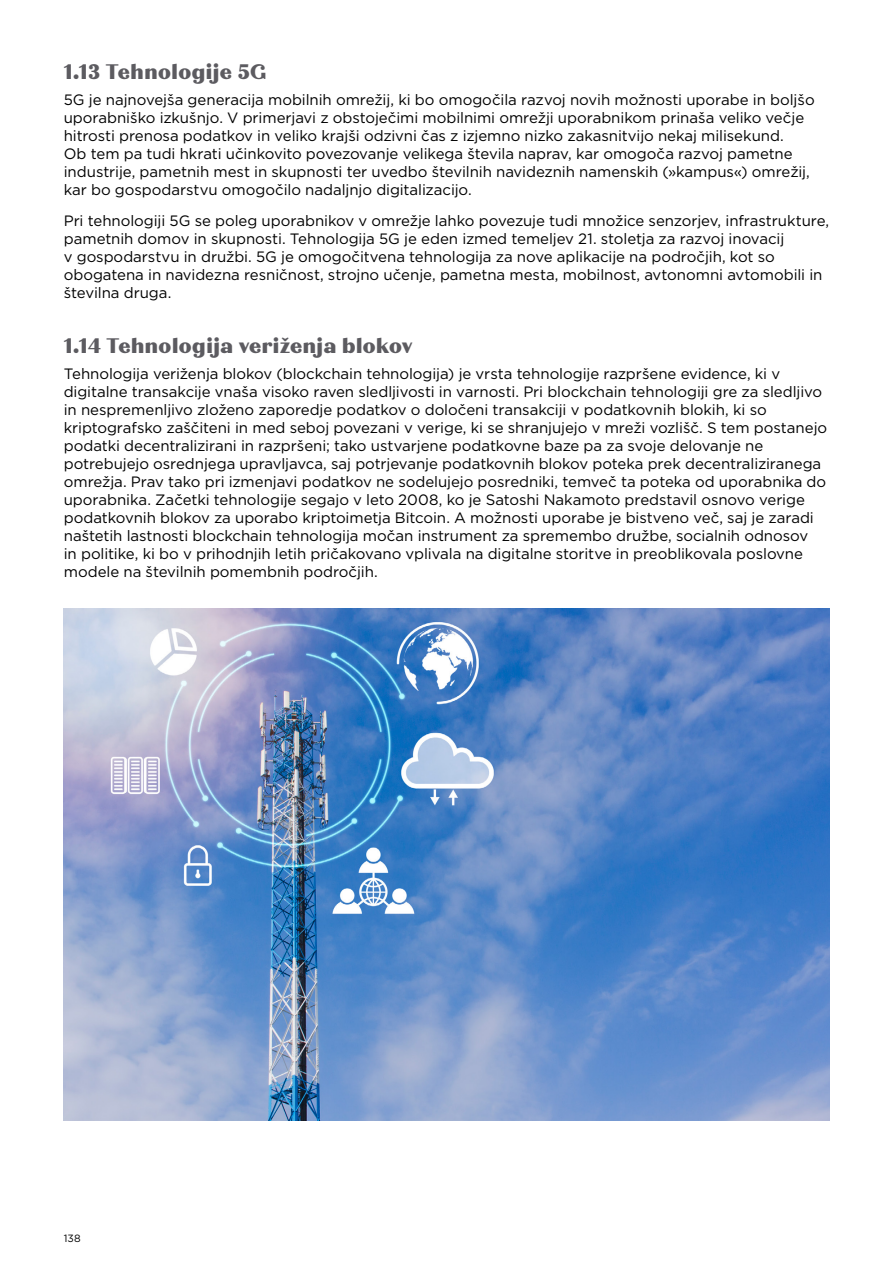
<style>
.page{position:relative;width:893px;height:1263px;background:#fff}
.page>*{position:absolute;margin:0;border:0;box-sizing:border-box;transform-origin:0 0}
.t1{font:800 21px "Quiche Text";letter-spacing:-.01em;color:#5c5b60}
.t2{font:15px/18px "Gotham OT";letter-spacing:-.005em;color:#000}
.t3{font:10.5px "Gotham OT";color:#000}
</style>
<div class="page">
<img style="left:64px;top:608px;width:765px;height:512px">
<h1 class="t1" style="left:64px;top:59px;width:204px">1.13 Tehnologije 5G</h1>
<p class="t2" style="left:64px;top:91px;width:752px">5G je najnovejša generacija mobilnih omrežij, ki bo omogočila razvoj novih možnosti uporabe in boljšo uporabniško izkušnjo. V primerjavi z obstoječimi mobilnimi omrežji uporabnikom prinaša veliko večje hitrosti prenosa podatkov in veliko krajši odzivni čas z izjemno nizko zakasnitvijo nekaj milisekund.<br>Ob tem pa tudi hkrati učinkovito povezovanje velikega števila naprav, kar omogoča razvoj pametne industrije, pametnih mest in skupnosti ter uvedbo številnih navideznih namenskih (»kampus«) omrežij, kar bo gospodarstvu omogočilo nadaljnjo digitalizacijo.</p>
<p class="t2" style="left:64px;top:212px;width:767px">Pri tehnologiji 5G se poleg uporabnikov v omrežje lahko povezuje tudi množice senzorjev, infrastrukture, pametnih domov in skupnosti. Tehnologija 5G je eden izmed temeljev 21. stoletja za razvoj inovacij<br>v gospodarstvu in družbi. 5G je omogočitvena tehnologija za nove aplikacije na področjih, kot so obogatena in navidezna resničnost, strojno učenje, pametna mesta, mobilnost, avtonomni avtomobili in številna druga.</p>
<h1 class="t1" style="left:64px;top:333px;width:350px">1.14 Tehnologija veriženja blokov</h1>
<p class="t2" style="left:64px;top:365px;width:765px">Tehnologija veriženja blokov (blockchain tehnologija) je vrsta tehnologije razpršene evidence, ki v digitalne transakcije vnaša visoko raven sledljivosti in varnosti. Pri blockchain tehnologiji gre za sledljivo in nespremenljivo zloženo zaporedje podatkov o določeni transakciji v podatkovnih blokih, ki so kriptografsko zaščiteni in med seboj povezani v verige, ki se shranjujejo v mreži vozlišč. S tem postanejo podatki decentralizirani in razpršeni; tako ustvarjene podatkovne baze pa za svoje delovanje ne potrebujejo osrednjega upravljavca, saj potrjevanje podatkovnih blokov poteka prek decentraliziranega omrežja. Prav tako pri izmenjavi podatkov ne sodelujejo posredniki, temveč ta poteka od uporabnika do uporabnika. Začetki tehnologije segajo v leto 2008, ko je Satoshi Nakamoto predstavil osnovo verige podatkovnih blokov za uporabo kriptoimetja Bitcoin. A možnosti uporabe je bistveno več, saj je zaradi naštetih lastnosti blockchain tehnologija močan instrument za spremembo družbe, socialnih odnosov<br>in politike, ki bo v prihodnjih letih pričakovano vplivala na digitalne storitve in preoblikovala poslovne modele na številnih pomembnih področjih.</p>
<p class="t3" style="left:64px;top:1232px;width:19px">138</p>
</div>
